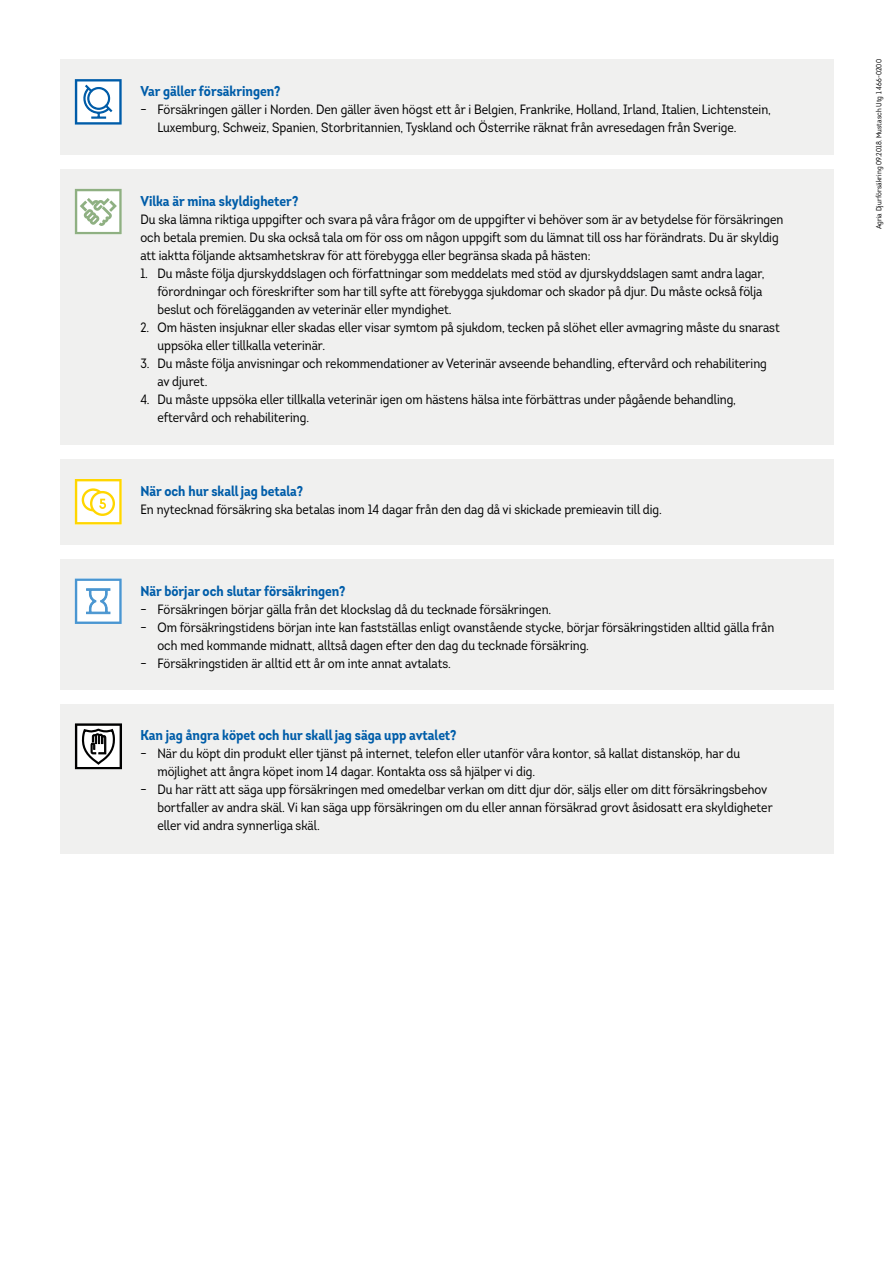
<style>
.page{position:relative;width:893px;height:1263px;background:#fff}
.page>*{position:absolute;margin:0;border:0;box-sizing:border-box;transform-origin:0 0}
.t1{font:700 14.25px "Intro Cond";color:#005da9}
.t2{font:13.5px/18px "Intro Cond";color:#000}
.t3{font:7.5px "Intro Cond";letter-spacing:.01em;color:#000}
</style>
<div class="page">
<div style="left:60px;top:59px;width:773px;height:96px;background:#f0f0ef"></div>
<div style="left:60px;top:169px;width:773px;height:275px;background:#f0f0ef"></div>
<div style="left:60px;top:459px;width:773px;height:85px;background:#f0f0ef"></div>
<div style="left:60px;top:558px;width:773px;height:131px;background:#f0f0ef"></div>
<div style="left:60px;top:703px;width:773px;height:150px;background:#f0f0ef"></div>
<svg style="left:75px;top:79px;width:47px;height:46px"></svg>
<svg style="left:75px;top:578px;width:47px;height:46px"></svg>
<svg style="left:75px;top:479px;width:47px;height:45px"></svg>
<svg style="left:75px;top:723px;width:47px;height:46px"></svg>
<svg style="left:75px;top:189px;width:47px;height:45px"></svg>
<p class="t1" style="left:140px;top:82px;width:142px">Var gäller försäkringen?</p>
<p class="t2" style="left:157px;top:101px;width:615px;text-indent:-17px">– Försäkringen gäller i Norden. Den gäller även högst ett år i Belgien, Frankrike, Holland, Irland, Italien, Lichtenstein,<br>Luxemburg, Schweiz, Spanien, Storbritannien, Tyskland och Österrike räknat från avresedagen från Sverige.</p>
<p class="t1" style="left:140px;top:192px;width:159px">Vilka är mina skyldigheter?</p>
<p class="t2" style="left:140px;top:210px;width:644px">Du ska lämna riktiga uppgifter och svara på våra frågor om de uppgifter vi behöver som är av betydelse för försäkringen och betala premien. Du ska också tala om för oss om någon uppgift som du lämnat till oss har förändrats. Du är skyldig att iaktta följande aktsamhetskrav för att förebygga eller begränsa skada på hästen:</p>
<p class="t2" style="left:157px;top:264px;width:608px;text-indent:-17px">1. Du måste följa djurskyddslagen och författningar som meddelats med stöd av djurskyddslagen samt andra lagar, förordningar och föreskrifter som har till syfte att förebygga sjukdomar och skador på djur. Du måste också följa beslut och förelägganden av veterinär eller myndighet.</p>
<p class="t2" style="left:157px;top:318px;width:624px;text-indent:-17px">2. Om hästen insjuknar eller skadas eller visar symtom på sjukdom, tecken på slöhet eller avmagring måste du snarast uppsöka eller tillkalla veterinär.</p>
<p class="t2" style="left:157px;top:354px;width:611px;text-indent:-17px">3. Du måste följa anvisningar och rekommendationer av Veterinär avseende behandling, eftervård och rehabilitering av djuret.</p>
<p class="t2" style="left:157px;top:390px;width:580px;text-indent:-17px">4. Du måste uppsöka eller tillkalla veterinär igen om hästens hälsa inte förbättras under pågående behandling, eftervård och rehabilitering.</p>
<p class="t1" style="left:140px;top:482px;width:164px">När och hur skall jag betala?</p>
<p class="t2" style="left:140px;top:500px;width:523px">En nytecknad försäkring ska betalas inom 14 dagar från den dag då vi skickade premieavin till dig.</p>
<p class="t1" style="left:140px;top:581px;width:207px">När börjar och slutar försäkringen?</p>
<p class="t2" style="left:140px;top:600px;width:412px">– Försäkringen börjar gälla från det klockslag då du tecknade försäkringen.</p>
<p class="t2" style="left:157px;top:618px;width:618px;text-indent:-17px">– Om försäkringstidens början inte kan fastställas enligt ovanstående stycke, börjar försäkringstiden alltid gälla från och med kommande midnatt, alltså dagen efter den dag du tecknade försäkring.</p>
<p class="t2" style="left:140px;top:654px;width:312px">– Försäkringstiden är alltid ett år om inte annat avtalats.</p>
<p class="t1" style="left:140px;top:726px;width:318px">Kan jag ångra köpet och hur skall jag säga upp avtalet?</p>
<p class="t2" style="left:157px;top:745px;width:584px;text-indent:-17px">– När du köpt din produkt eller tjänst på internet, telefon eller utanför våra kontor, så kallat distansköp, har du möjlighet att ångra köpet inom 14 dagar. Kontakta oss så hjälper vi dig.</p>
<p class="t2" style="left:157px;top:780px;width:617px;text-indent:-17px">– Du har rätt att säga upp försäkringen med omedelbar verkan om ditt djur dör, säljs eller om ditt försäkringsbehov bortfaller av andra skäl. Vi kan säga upp försäkringen om du eller annan försäkrad grovt åsidosatt era skyldigheter eller vid andra synnerliga skäl.</p>
<p class="t3" style="left:874px;top:229px;width:172px;rotate:-90deg">Agria Djurförsäkring 09.2018. Mustasch Utg 1 466-0200</p>
</div>
